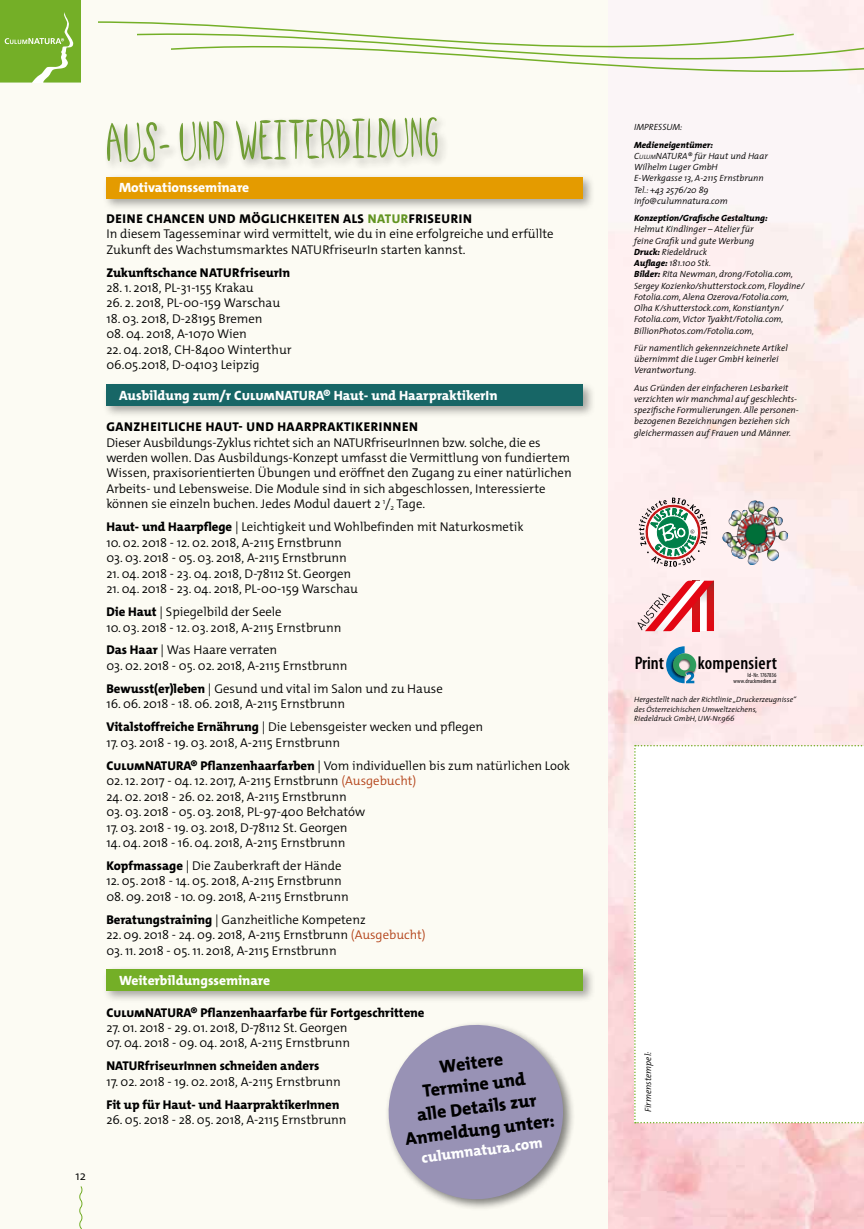
<style>
.page{position:relative;width:864px;height:1229px;background:#fff}
.page>*{position:absolute;margin:0;border:0;box-sizing:border-box;transform-origin:0 0}
.t1{font:50.55px "Spill Milk";color:#629421}
.t2{font:600 condensed 18.3px "Myriad Pro";letter-spacing:.015em;color:#000}
.t3{font:800 18px/22.5px "The Mix";color:#000;text-align:center}
.t4{font:800 15px "The Mix";color:#fff}
.t5{font:800 13.5px "The Mix C4 s";color:#fff}
.t6{font:300 12.75px/15.5px "The Mix C4 s";color:#000}
.t7{font:800 12.75px "The Mix C4 s";color:#000}
.t8{font:800 12.75px "The Mix C4 s";letter-spacing:.045em;color:#000}
.t9{font:300 12.75px "The Mix";color:#000}
.t10{font:italic 300 9px/11.2px "The Mix";color:#000}
.t11{font:italic 800 9px "The Mix";color:#000}
.t12{font:italic 300 7.65px/9.4px "The Mix";color:#000}
.t13{font:condensed 6.15px/6.1px "Myriad Pro";letter-spacing:.02em;color:#000;text-align:right}
.s1{font-weight:800}
.s2{font-weight:800;color:#629421}
.s3{color:#b34218}
.s4{font-style:inherit}
.s5{font-size:6.3px}
</style>
<div class="page">
<div style="left:0;top:0;width:863px;height:1229px;background:#fcfbf3"></div>
<img style="left:608px;top:0;width:255px;height:1229px">
<svg style="left:608px;top:0;width:187px;height:16px"></svg>
<svg style="left:68px;top:16px;width:795px;height:85px"></svg>
<div style="left:0;top:0;width:98px;height:82px;background:#fcfbf3"></div>
<div style="left:28px;top:31px;width:109px;height:18px;background:#fcfbf3"></div>
<div style="left:53px;top:45px;width:117px;height:37px;background:#fcfbf3"></div>
<svg style="left:79px;top:1186px;width:4px;height:43px"></svg>
<div style="left:634px;top:745px;width:230px;height:378px;background:#fff"></div>
<svg style="left:637px;top:581px;width:76px;height:50px"></svg>
<svg style="left:638px;top:498px;width:69px;height:69px"></svg>
<img style="left:745px;top:500px;width:9px;height:17px">
<img style="left:695px;top:652px;width:2px;height:27px">
<svg style="left:665px;top:646px;width:30px;height:37px"></svg>
<svg style="left:0;top:0;width:81px;height:82px;background:#7eb436"></svg>
<div style="left:103px;top:113px;width:346px;height:61px;background:#000;opacity:.35"></div>
<div style="left:102px;top:173px;width:493px;height:38px;background:#000;opacity:.35"></div>
<div style="left:106px;top:177px;width:477px;height:21px;background:#e49b00"></div>
<div style="left:102px;top:381px;width:493px;height:38px;background:#000;opacity:.35"></div>
<div style="left:106px;top:385px;width:477px;height:21px;background:#176666"></div>
<div style="left:102px;top:966px;width:493px;height:37px;background:#000;opacity:.35"></div>
<div style="left:106px;top:970px;width:477px;height:21px;background:#74af27"></div>
<div style="left:385px;top:1021px;width:190px;height:190px;background:#000;opacity:.5"></div>
<svg style="left:385px;top:1021px;width:183px;height:183px"></svg>
<p class="t9" style="left:76px;top:1165px;width:12px">12</p>
<h1 class="t1" style="left:106px;top:113px;width:335px;rotate:-1deg">AUS- UND WEITERBILDUNG</h1>
<p class="t5" style="left:119px;top:179px;width:132px">Motivationsseminare</p>
<p class="t6" style="left:106px;top:211px;width:448px"><span class="s1">DEINE CHANCEN UND MÖGLICHKEITEN ALS</span> <span class="s2">NATUR</span><span class="s1">FRISEURIN<br></span>In diesem Tagesseminar wird vermittelt, wie du in eine erfolgreiche und erfüllte<br>Zukunft des Wachstumsmarktes NATURfriseurIn starten kannst.</p>
<p class="t7" style="left:106px;top:264px;width:185px">Zukunftschance NATURfriseurIn</p>
<p class="t6" style="left:106px;top:280px;width:149px">28. 1. 2018, PL-31-155 Krakau</p>
<p class="t6" style="left:106px;top:296px;width:175px">26. 2. 2018, PL-00-159 Warschau</p>
<p class="t6" style="left:106px;top:311px;width:158px">18. 03. 2018, D-28195 Bremen</p>
<p class="t6" style="left:106px;top:326px;width:142px">08. 04. 2018, A-1070 Wien</p>
<p class="t6" style="left:106px;top:342px;width:187px">22. 04. 2018, CH-8400 Winterthur<br>06.05.2018, D-04103 Leipzig</p>
<p class="t5" style="left:119px;top:387px;width:379px">Ausbildung zum/r CulumNATURA® Haut- und HaarpraktikerIn</p>
<p class="t8" style="left:106px;top:419px;width:313px">GANZHEITLICHE HAUT- UND HAARPRAKTIKERINNEN</p>
<p class="t6" style="left:106px;top:435px;width:466px">Dieser Ausbildungs-Zyklus richtet sich an NATURfriseurInnen bzw. solche, die es werden wollen. Das Ausbildungs-Konzept umfasst die Vermittlung von fundiertem Wissen, praxisorientierten Übungen und eröffnet den Zugang zu einer natürlichen Arbeits- und Lebensweise. Die Module sind in sich abgeschlossen, Interessierte können sie einzeln buchen. Jedes Modul dauert 2 <sup>1</sup>/<sub>2</sub> Tage.</p>
<p class="t6" style="left:106px;top:519px;width:418px"><span class="s1">Haut- und Haarpflege</span> | Leichtigkeit und Wohlbefinden mit Naturkosmetik</p>
<p class="t6" style="left:106px;top:535px;width:237px">10. 02. 2018 - 12. 02. 2018, A-2115 Ernstbrunn</p>
<p class="t6" style="left:106px;top:550px;width:242px">03. 03. 2018 - 05. 03. 2018, A-2115 Ernstbrunn</p>
<p class="t6" style="left:106px;top:566px;width:246px">21. 04. 2018 - 23. 04. 2018, D-78112 St. Georgen</p>
<p class="t6" style="left:106px;top:577px;width:253px;line-height:23px">21. 04. 2018 - 23. 04. 2018, PL-00-159 Warschau<br><span class="s1">Die Haut</span> | Spiegelbild der Seele</p>
<p class="t6" style="left:106px;top:616px;width:236px;line-height:23px">10. 03. 2018 - 12. 03. 2018, A-2115 Ernstbrunn<br><span class="s1">Das Haar</span> | Was Haare verraten</p>
<p class="t6" style="left:106px;top:654px;width:338px;line-height:23px">03. 02. 2018 - 05. 02. 2018, A-2115 Ernstbrunn<br><span class="s1">Bewusst(er)leben</span> | Gesund und vital im Salon und zu Hause</p>
<p class="t6" style="left:106px;top:693px;width:378px;line-height:23px">16. 06. 2018 - 18. 06. 2018, A-2115 Ernstbrunn<br><span class="s1">Vitalstoffreiche Ernährung</span> | Die Lebensgeister wecken und pflegen</p>
<p class="t6" style="left:106px;top:731px;width:465px;line-height:23px">17. 03. 2018 - 19. 03. 2018, A-2115 Ernstbrunn<br><span class="s1">CulumNATURA® Pflanzenhaarfarben</span> | Vom individuellen bis zum natürlichen Look</p>
<p class="t6" style="left:106px;top:773px;width:311px">02. 12. 2017 - 04. 12. 2017, A-2115 Ernstbrunn <span class="s3">(Ausgebucht)</span></p>
<p class="t6" style="left:106px;top:789px;width:242px">24. 02. 2018 - 26. 02. 2018, A-2115 Ernstbrunn</p>
<p class="t6" style="left:106px;top:804px;width:260px">03. 03. 2018 - 05. 03. 2018, PL-97-400 Bełchatów</p>
<p class="t6" style="left:106px;top:819px;width:243px">17. 03. 2018 - 19. 03. 2018, D-78112 St. Georgen</p>
<p class="t6" style="left:106px;top:831px;width:240px;line-height:23px">14. 04. 2018 - 16. 04. 2018, A-2115 Ernstbrunn<br><span class="s1">Kopfmassage</span> | Die Zauberkraft der Hände</p>
<p class="t6" style="left:106px;top:873px;width:237px">12. 05. 2018 - 14. 05. 2018, A-2115 Ernstbrunn</p>
<p class="t6" style="left:106px;top:885px;width:261px;line-height:23px">08. 09. 2018 - 10. 09. 2018, A-2115 Ernstbrunn<br><span class="s1">Beratungstraining</span> | Ganzheitliche Kompetenz</p>
<p class="t6" style="left:106px;top:927px;width:321px">22. 09. 2018 - 24. 09. 2018, A-2115 Ernstbrunn <span class="s3">(Ausgebucht)</span></p>
<p class="t6" style="left:106px;top:943px;width:232px">03. 11. 2018 - 05. 11. 2018, A-2115 Ernstbrunn</p>
<p class="t5" style="left:119px;top:972px;width:152px">Weiterbildungsseminare</p>
<p class="t7" style="left:106px;top:1004px;width:319px">CulumNATURA® Pflanzenhaarfarbe für Fortgeschrittene</p>
<p class="t6" style="left:106px;top:1020px;width:242px">27. 01. 2018 - 29. 01. 2018, D-78112 St. Georgen</p>
<p class="t6" style="left:106px;top:1035px;width:245px">07. 04. 2018 - 09. 04. 2018, A-2115 Ernstbrunn</p>
<p class="t7" style="left:106px;top:1058px;width:214px">NATURfriseurInnen schneiden anders</p>
<p class="t6" style="left:106px;top:1074px;width:236px">17. 02. 2018 - 19. 02. 2018, A-2115 Ernstbrunn</p>
<p class="t7" style="left:106px;top:1096px;width:234px">Fit up für Haut- und HaarpraktikerInnen</p>
<p class="t6" style="left:106px;top:1112px;width:241px">26. 05. 2018 - 28. 05. 2018, A-2115 Ernstbrunn</p>
<h3 class="t3" style="left:395px;top:1060px;width:152px;rotate:-7deg">Weitere<br>Termine und<br>alle Details zur<br>Anmeldung unter:</h3>
<p class="t4" style="left:420px;top:1145px;width:123px;rotate:-7deg">culumnatura.com</p>
<p class="t10" style="left:634px;top:121px;width:50px">IMPRESSUM:</p>
<p class="t10" style="left:634px;top:139px;width:135px"><span class="s1">Medieneigentümer:<br></span><span class="s4">C</span><span class="s5">ULUM</span>NATURA® für Haut und Haar<br>Wilhelm Luger GmbH<br>E-Werkgasse 13, A-2115 Ernstbrunn<br>Tel.: +43 2576/20 89 info@culumnatura.com</p>
<p class="t11" style="left:634px;top:210px;width:135px">Konzeption/Grafische Gestaltung:</p>
<p class="t10" style="left:634px;top:223px;width:172px">Helmut Kindlinger – Atelier für<br>feine Grafik und gute Werbung<br><span class="s1">Druck:</span> Riedeldruck<br><span class="s1">Auflage:</span> 181.10o Stk.<br><span class="s1">Bilder:</span> Rita Newman, drong/Fotolia.com, Sergey Kozienko/shutterstock.com, Floydine/ Fotolia.com, Alena Ozerova/Fotolia.com, Olha K/shutterstock.com, Konstiantyn/ Fotolia.com, Victor Tyakht/Fotolia.com, BillionPhotos.com/Fotolia.com,</p>
<p class="t10" style="left:634px;top:342px;width:155px">Für namentlich gekennzeichnete Artikel übernimmt die Luger GmbH keinerlei<br>Verantwortung.</p>
<p class="t10" style="left:634px;top:382px;width:166px">Aus Gründen der einfacheren Lesbarkeit verzichten wir manchmal auf geschlechts&shy;spezifische Formulierungen. Alle personen&shy;bezogenen Bezeichnungen beziehen sich gleichermassen auf Frauen und Männer.</p>
<h2 class="t2" style="left:634px;top:652px;width:31px">Print</h2>
<h2 class="t2" style="left:697px;top:652px;width:81px">kompensiert</h2>
<p class="t13" style="left:733px;top:672px;width:44px">Id-Nr. 1767836 www.druckmedien.at</p>
<p class="t12" style="left:634px;top:695px;width:164px">Hergestellt nach der Richtlinie „Druckerzeugnisse“ des Österreichischen Umweltzeichens,<br>Riedeldruck GmbH, UW-Nr.966</p>
<p class="t10" style="left:642px;top:1112px;width:62px;rotate:-90deg">Firmenstempel:</p>
</div>
